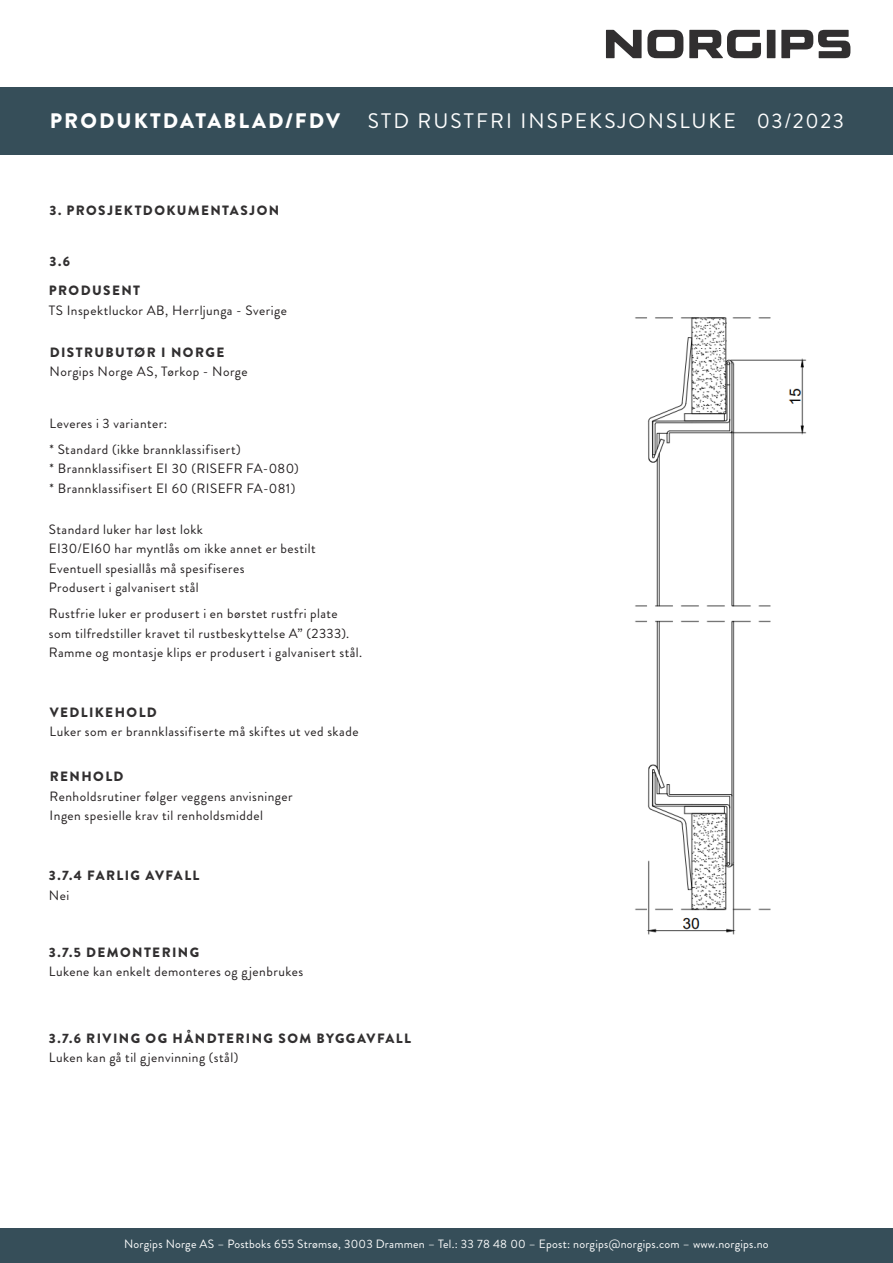
<style>
.page{position:relative;width:893px;height:1263px;background:#fff}
.page>*{position:absolute;margin:0;border:0;box-sizing:border-box;transform-origin:0 0}
.t1{font:21px "Brandon Grotesque";letter-spacing:.1em;color:#fff}
.t2{font:900 21px "Brandon Grotesque";letter-spacing:.1em;color:#fff}
.Avsnittsmal_1{font:13.5px/19.5px "Brandon Grotesque";letter-spacing:.035em;color:#231f20}
.Avsnittsmal_1-2{font:900 13.5px/19.5px "Brandon Grotesque";letter-spacing:.105em;color:#312f30}
.t3{font:12px "Brandon Grotesque";letter-spacing:.02em;color:#fff}
.s1{font-weight:900;color:#312f30}
.s2{font-weight:400;color:#231f20}
</style>
<div class="page">
<div style="left:0;top:1229px;width:893px;height:34px;background:#364e59"></div>
<div style="left:0;top:87px;width:893px;height:68px;background:#364e59"></div>
<div style="left:767px;top:30px;width:8px;height:28px;background:#312f30"></div>
<svg style="left:606px;top:30px;width:77px;height:28px"></svg>
<svg style="left:781px;top:30px;width:69px;height:28px"></svg>
<svg style="left:689px;top:30px;width:72px;height:28px"></svg>
<img style="left:635px;top:317px;width:172px;height:618px">
<p class="t2" style="left:50px;top:106px;width:292px">PRODUKTDATABLAD/FDV</p>
<p class="t1" style="left:368px;top:107px;width:369px">STD RUSTFRI INSPEKSJONSLUKE</p>
<p class="t1" style="left:757px;top:107px;width:89px">03/2023</p>
<p class="Avsnittsmal_1-2" style="left:50px;top:200px;width:231px">3. PROSJEKTDOKUMENTASJON</p>
<p class="Avsnittsmal_1-2" style="left:50px;top:252px;width:22px">3.6</p>
<p class="Avsnittsmal_1" style="left:49px;top:281px;width:239px"><span class="s1">PRODUSENT<br></span>TS Inspektluckor AB, Herrljunga - Sverige</p>
<p class="Avsnittsmal_1" style="left:50px;top:342px;width:200px"><span class="s1">DISTRUBUTØR I NORGE<br></span>Norgips Norge AS, Tørkop - Norge</p>
<p class="Avsnittsmal_1" style="left:50px;top:414px;width:119px">Leveres i 3 varianter:</p>
<p class="Avsnittsmal_1" style="left:50px;top:440px;width:251px">* Standard (ikke brannklassifisert)<br>* Brannklassifisert EI 30 (RISEFR FA-080) * Brannklassifisert EI 60 (RISEFR FA-081)</p>
<p class="Avsnittsmal_1" style="left:49px;top:520px;width:268px">Standard luker har løst lokk<br>EI30/EI60 har myntlås om ikke annet er bestilt Eventuell spesiallås må spesifiseres<br>Produsert i galvanisert stål</p>
<p class="Avsnittsmal_1" style="left:49px;top:604px;width:315px">Rustfrie luker er produsert i en børstet rustfri plate som tilfredstiller kravet til rustbeskyttelse A” (2333).<br>Ramme og montasje klips er produsert i galvanisert stål.</p>
<p class="Avsnittsmal_1" style="left:50px;top:703px;width:310px"><span class="s1">VEDLIKEHOLD<br></span>Luker som er brannklassifiserte må skiftes ut ved skade</p>
<p class="Avsnittsmal_1" style="left:50px;top:767px;width:245px"><span class="s1">RENHOLD<br></span>Renholdsrutiner følger veggens anvisninger<br>Ingen spesielle krav til renholdsmiddel</p>
<p class="Avsnittsmal_1-2" style="left:49px;top:866px;width:152px">3.7.4 FARLIG AVFALL<br><span class="s2">Nei</span></p>
<p class="Avsnittsmal_1" style="left:49px;top:942px;width:256px"><span class="s1">3.7.5 DEMONTERING<br></span>Lukene kan enkelt demonteres og gjenbrukes</p>
<p class="Avsnittsmal_1-2" style="left:49px;top:1028px;width:364px">3.7.6 RIVING OG HÅNDTERING SOM BYGGAVFALL<br><span class="s2">Luken kan gå til gjenvinning (stål)</span></p>
<p class="t3" style="left:124px;top:1235px;width:646px">Norgips Norge AS – Postboks 655 Strømsø, 3003 Drammen – Tel.: 33 78 48 00 – Epost: norgips@norgips.com – www.norgips.no</p>
</div>
